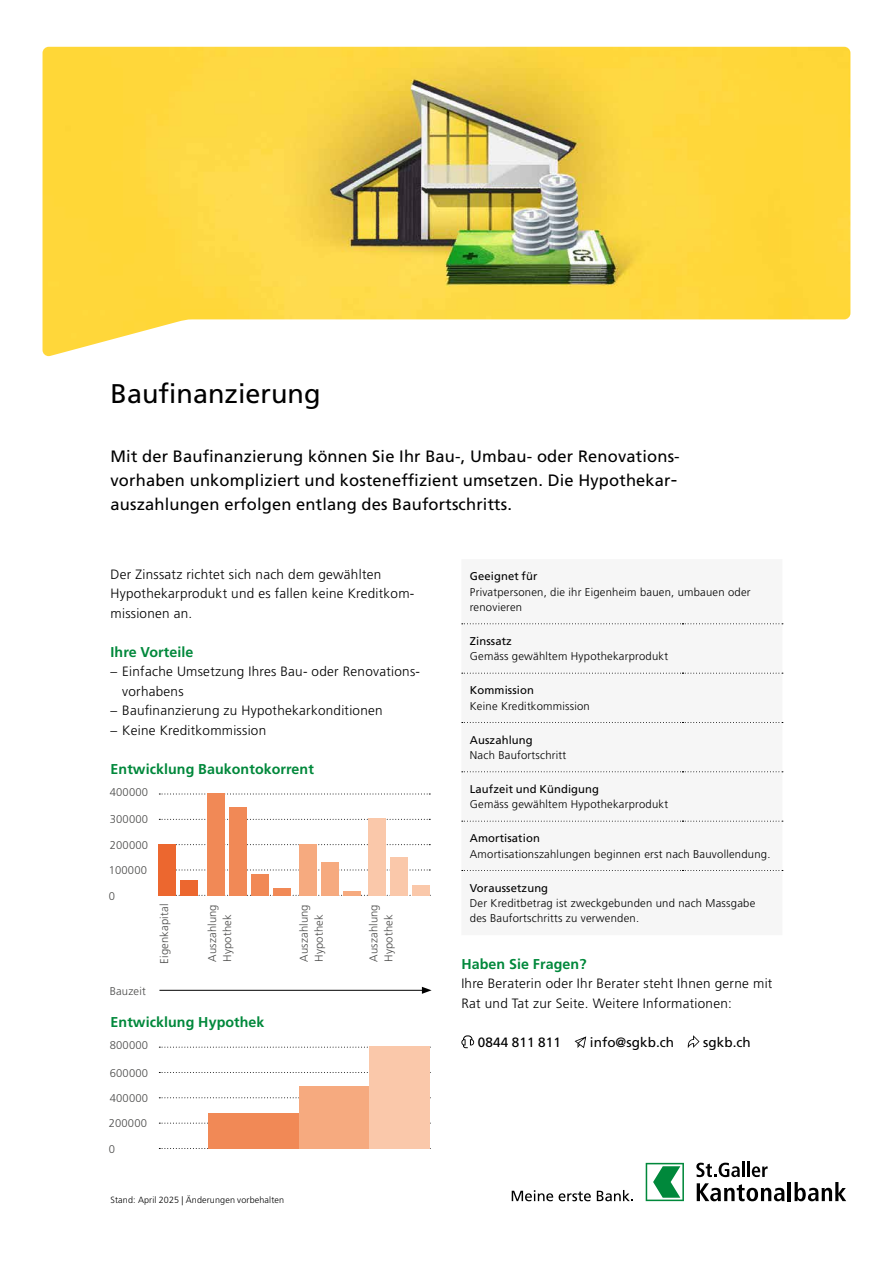
<style>
.page{position:relative;width:893px;height:1263px;background:#fff}
.page>*{position:absolute;margin:0;border:0;box-sizing:border-box;transform-origin:0 0}
.t1{font:27px "Frutiger LT Std";color:#000}
.t2{font:16.5px/24px "Frutiger LT Std";letter-spacing:.01em;color:#000}
.t3{font:700 14.25px "Frutiger LT Std";letter-spacing:.005em;color:#00883b}
.t4{font:300 13.5px/19.5px "Frutiger LT Std";letter-spacing:.02em;color:#000}
.t5{font:13.5px "Frutiger LT Std";letter-spacing:.005em;color:#000}
.t6{font:300 11.25px/15.5px "Frutiger LT Std";letter-spacing:.02em;color:#000}
.t7{font:300 11.25px/15px "Frutiger LT Std";letter-spacing:.015em;color:#4a4a49}
.t8{font:11.25px "Frutiger LT Std";letter-spacing:.01em;color:#000}
.t9{font:300 9px "Frutiger LT Std";letter-spacing:.015em;color:#000}
</style>
<div class="page">
<svg style="left:512px;top:1190px;width:41px;height:11px"></svg>
<svg style="left:559px;top:1191px;width:32px;height:10px"></svg>
<svg style="left:597px;top:1190px;width:36px;height:11px"></svg>
<svg style="left:646px;top:1163px;width:38px;height:38px"></svg>
<svg style="left:696px;top:1162px;width:48px;height:15px"></svg>
<hr style="left:747px;top:1162px;width:3px;height:15px;background:#000">
<svg style="left:752px;top:1166px;width:16px;height:11px"></svg>
<svg style="left:697px;top:1183px;width:87px;height:18px"></svg>
<hr style="left:788px;top:1182px;width:3px;height:19px;background:#000">
<svg style="left:794px;top:1182px;width:52px;height:19px"></svg>
<img style="left:43px;top:47px;width:807px;height:309px">
<div style="left:461px;top:623px;width:321px;height:248px;background:#f6f6f6"></div>
<svg style="left:462px;top:623px;width:321px;height:1px"></svg>
<svg style="left:462px;top:673px;width:321px;height:1px"></svg>
<svg style="left:462px;top:722px;width:321px;height:1px"></svg>
<svg style="left:462px;top:771px;width:321px;height:1px"></svg>
<svg style="left:462px;top:821px;width:321px;height:1px"></svg>
<svg style="left:462px;top:870px;width:321px;height:1px"></svg>
<svg style="left:461px;top:1035px;width:13px;height:13px"></svg>
<svg style="left:574px;top:1036px;width:12px;height:12px"></svg>
<svg style="left:688px;top:1035px;width:11px;height:13px"></svg>
<svg style="left:176px;top:895px;width:237px;height:1px"></svg>
<svg style="left:176px;top:869px;width:254px;height:1px"></svg>
<svg style="left:176px;top:844px;width:254px;height:1px"></svg>
<svg style="left:159px;top:819px;width:271px;height:1px"></svg>
<svg style="left:159px;top:793px;width:271px;height:1px"></svg>
<div style="left:159px;top:844px;width:17px;height:52px;background:#ec672f"></div>
<div style="left:208px;top:793px;width:17px;height:103px;background:#f18956"></div>
<div style="left:299px;top:844px;width:17px;height:52px;background:#f6aa7f"></div>
<div style="left:369px;top:819px;width:17px;height:77px;background:#fac8aa"></div>
<div style="left:181px;top:880px;width:17px;height:16px;background:#ec672f"></div>
<div style="left:230px;top:807px;width:17px;height:89px;background:#f18956"></div>
<div style="left:321px;top:863px;width:17px;height:33px;background:#f6aa7f"></div>
<div style="left:391px;top:857px;width:17px;height:39px;background:#fac8aa"></div>
<div style="left:252px;top:874px;width:17px;height:22px;background:#f18956"></div>
<div style="left:343px;top:891px;width:17px;height:5px;background:#f6aa7f"></div>
<div style="left:413px;top:885px;width:17px;height:11px;background:#fac8aa"></div>
<div style="left:273px;top:888px;width:17px;height:8px;background:#f18956"></div>
<svg style="left:159px;top:1148px;width:49px;height:1px"></svg>
<svg style="left:159px;top:1123px;width:49px;height:1px"></svg>
<svg style="left:159px;top:1097px;width:140px;height:1px"></svg>
<svg style="left:159px;top:1072px;width:209px;height:1px"></svg>
<svg style="left:159px;top:1047px;width:209px;height:1px"></svg>
<div style="left:208px;top:1113px;width:92px;height:36px;background:#f18956"></div>
<div style="left:299px;top:1086px;width:70px;height:63px;background:#f6aa7f"></div>
<div style="left:369px;top:1047px;width:61px;height:102px;background:#fac8aa"></div>
<hr style="left:159px;top:990px;width:265px;height:1px;background:#000">
<svg style="left:422px;top:987px;width:10px;height:7px"></svg>
<h1 class="t1" style="left:111px;top:378px;width:212px">Baufinanzierung</h1>
<p class="t2" style="left:111px;top:444px;width:569px">Mit der Baufinanzierung können Sie Ihr Bau-, Umbau- oder Renovations&shy;vorhaben unkompliziert und kosteneffizient umsetzen. Die Hypothekar&shy;auszahlungen erfolgen entlang des Baufortschritts.</p>
<p class="t4" style="left:111px;top:564px;width:305px">Der Zinssatz richtet sich nach dem gewählten<br>Hypothekarprodukt und es fallen keine Kreditkom&shy;missionen an.</p>
<p class="t3" style="left:111px;top:643px;width:84px">Ihre Vorteile</p>
<p class="t4" style="left:122px;top:662px;width:299px;text-indent:-12px">– Einfache Umsetzung Ihres Bau- oder Renovations&shy;vorhabens</p>
<p class="t4" style="left:111px;top:701px;width:274px">– Baufinanzierung zu Hypothekarkonditionen</p>
<p class="t4" style="left:111px;top:720px;width:157px">– Keine Kreditkommission</p>
<p class="t3" style="left:111px;top:760px;width:205px">Entwicklung Baukontokorrent</p>
<p class="t7" style="left:110px;top:785px;width:40px">400000</p>
<p class="t7" style="left:110px;top:812px;width:40px">300000</p>
<p class="t7" style="left:110px;top:838px;width:40px">200000</p>
<p class="t7" style="left:109px;top:863px;width:40px">100000</p>
<p class="t7" style="left:109px;top:888px;width:8px">0</p>
<p class="t7" style="left:110px;top:983px;width:38px">Bauzeit</p>
<p class="t7" style="left:157px;top:964px;width:61px;rotate:-90deg">Eigenkapital</p>
<p class="t7" style="left:205px;top:962px;width:59px;rotate:-90deg">Auszahlung<br>Hypothek</p>
<p class="t7" style="left:297px;top:962px;width:59px;rotate:-90deg">Auszahlung<br>Hypothek</p>
<p class="t7" style="left:366px;top:962px;width:59px;rotate:-90deg">Auszahlung<br>Hypothek</p>
<p class="t3" style="left:111px;top:1014px;width:155px">Entwicklung Hypothek</p>
<p class="t7" style="left:110px;top:1065px;width:40px">600000</p>
<p class="t7" style="left:110px;top:1038px;width:40px">800000</p>
<p class="t7" style="left:110px;top:1091px;width:40px">400000</p>
<p class="t7" style="left:109px;top:1116px;width:40px">200000</p>
<p class="t7" style="left:109px;top:1141px;width:8px">0</p>
<p class="t9" style="left:111px;top:1195px;width:175px">Stand: April 2025 | Änderungen vorbehalten</p>
<p class="t8" style="left:470px;top:570px;width:69px">Geeignet für</p>
<p class="t6" style="left:470px;top:584px;width:282px">Privatpersonen, die ihr Eigenheim bauen, umbauen oder renovieren</p>
<p class="t8" style="left:470px;top:634px;width:44px">Zinssatz</p>
<p class="t6" style="left:470px;top:649px;width:200px">Gemäss gewähltem Hypothekarprodukt</p>
<p class="t8" style="left:470px;top:684px;width:66px">Kommission</p>
<p class="t6" style="left:470px;top:698px;width:121px">Keine Kreditkommission</p>
<p class="t8" style="left:470px;top:733px;width:64px">Auszahlung</p>
<p class="t6" style="left:470px;top:748px;width:98px">Nach Baufortschritt</p>
<p class="t8" style="left:470px;top:782px;width:131px">Laufzeit und Kündigung</p>
<p class="t6" style="left:470px;top:797px;width:200px">Gemäss gewähltem Hypothekarprodukt</p>
<p class="t8" style="left:470px;top:832px;width:71px">Amortisation</p>
<p class="t6" style="left:470px;top:846px;width:302px">Amortisationszahlungen beginnen erst nach Bauvollendung.</p>
<p class="t8" style="left:470px;top:881px;width:80px">Voraussetzung</p>
<p class="t6" style="left:470px;top:896px;width:287px">Der Kreditbetrag ist zweckgebunden und nach Massgabe des Baufortschritts zu verwenden.</p>
<p class="t3" style="left:461px;top:955px;width:127px">Haben Sie Fragen?</p>
<p class="t4" style="left:461px;top:974px;width:313px">Ihre Beraterin oder Ihr Berater steht Ihnen gerne mit<br>Rat und Tat zur Seite. Weitere Informationen:</p>
<p class="t5" style="left:478px;top:1034px;width:84px">0844 811 811</p>
<p class="t5" style="left:590px;top:1034px;width:86px">info@sgkb.ch</p>
<p class="t5" style="left:703px;top:1034px;width:49px">sgkb.ch</p>
</div>
